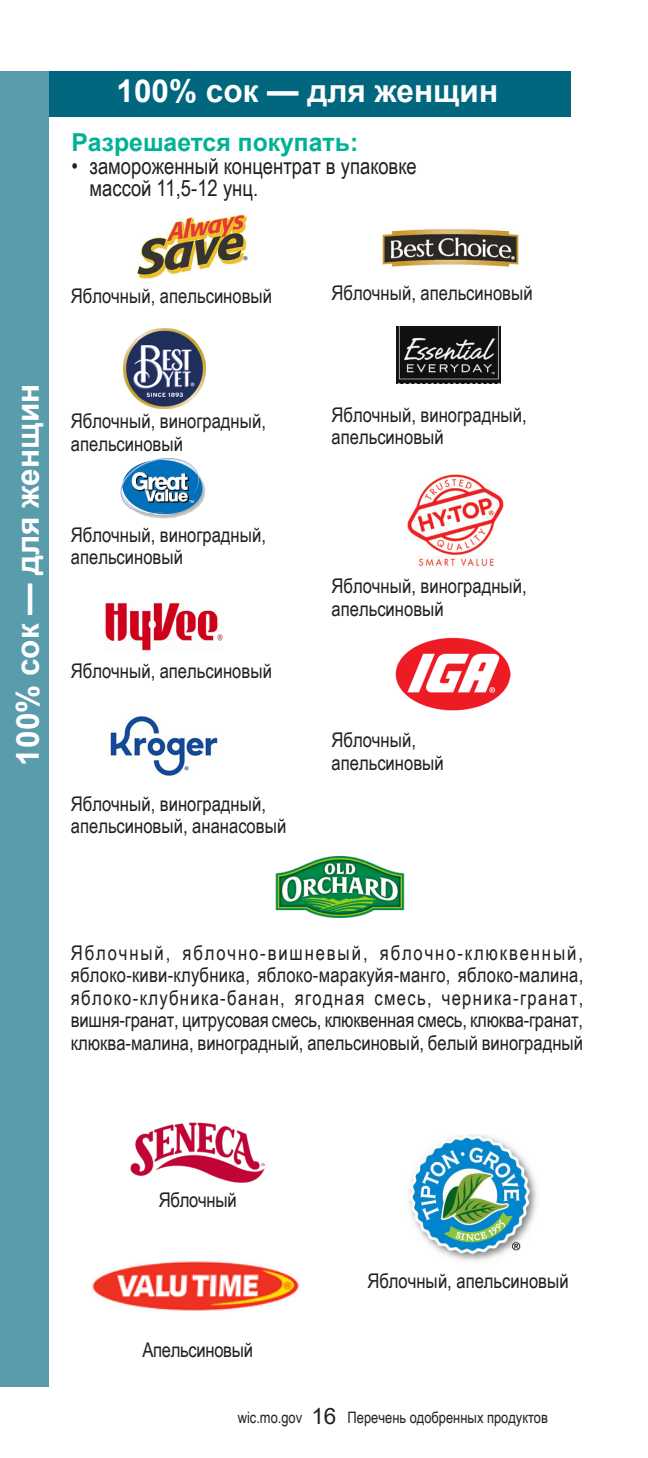
<style>
.page{position:relative;width:648px;height:1458px;background:#fff}
.page>*{position:absolute;margin:0;border:0;box-sizing:border-box;transform-origin:0 0}
.t1{font:700 31.5px "Arial";color:#fff}
.t2{font:700 24.75px "Arial";color:#00b294}
.t3{font:22.5px/22.5px "Arial Narrow";color:#231f20}
.t4{font:20.25px/22.5px "Arial Narrow";color:#231f20}
.t5{font:15.75px "Arial Narrow";color:#231f20}
.s1{font-family:"Arial";font-size:22.5px}
</style>
<div class="page">
<div style="left:44px;top:71px;width:527px;height:46px;background:#00677f"></div>
<img style="left:136px;top:214px;width:112px;height:65px">
<img style="left:123px;top:329px;width:82px;height:80px">
<img style="left:275px;top:855px;width:130px;height:64px">
<img style="left:409px;top:1134px;width:128px;height:127px">
<img style="left:382px;top:228px;width:137px;height:39px">
<img style="left:105px;top:602px;width:118px;height:49px">
<img style="left:110px;top:716px;width:108px;height:60px">
<img style="left:120px;top:458px;width:86px;height:61px">
<img style="left:396px;top:326px;width:105px;height:57px">
<img style="left:407px;top:474px;width:96px;height:92px">
<img style="left:395px;top:637px;width:115px;height:74px">
<img style="left:92px;top:1261px;width:207px;height:50px">
<img style="left:131px;top:1122px;width:134px;height:61px">
<div style="left:0;top:71px;width:49px;height:1315px;background:#599cac"></div>
<p class="t1" style="left:117px;top:68px;width:383px">100% сок — для женщин</p>
<p class="t2" style="left:72px;top:125px;width:288px">Разрешается покупать:</p>
<p class="t3" style="left:90px;top:154px;width:329px;text-indent:-18px">• замороженный концентрат в упаковке массой 11,5-12 унц.</p>
<p class="t4" style="left:71px;top:284px;width:203px">Яблочный, апельсиновый</p>
<p class="t1" style="left:5px;top:766px;width:383px;rotate:-90deg">100% сок — для женщин</p>
<p class="t4" style="left:71px;top:409px;width:197px">Яблочный, виноградный, апельсиновый</p>
<p class="t4" style="left:71px;top:523px;width:197px">Яблочный, виноградный, апельсиновый</p>
<p class="t4" style="left:71px;top:659px;width:203px">Яблочный, апельсиновый</p>
<p class="t4" style="left:71px;top:791px;width:217px">Яблочный, виноградный, апельсиновый, ананасовый</p>
<p class="t4" style="left:332px;top:281px;width:203px">Яблочный, апельсиновый</p>
<p class="t4" style="left:332px;top:403px;width:197px">Яблочный, виноградный, апельсиновый</p>
<p class="t4" style="left:332px;top:574px;width:197px">Яблочный, виноградный, апельсиновый</p>
<p class="t4" style="left:332px;top:728px;width:114px">Яблочный, апельсиновый</p>
<p class="t4" style="left:71px;top:941px;width:514px;text-align:justify">Яблочный, яблочно-вишневый, яблочно-клюквенный, яблоко-киви-клубника, яблоко-маракуйя-манго, яблоко-малина, яблоко-клубника-банан, ягодная смесь, черника-гранат, вишня-гранат, цитрусовая смесь, клюквенная смесь, клюква-гранат, клюква-малина, виноградный, апельсиновый, белый виноградный</p>
<p class="t4" style="left:159px;top:1188px;width:80px">Яблочный</p>
<p class="t4" style="left:142px;top:1337px;width:112px">Апельсиновый</p>
<p class="t4" style="left:367px;top:1269px;width:203px">Яблочный, апельсиновый</p>
<p class="t5" style="left:238px;top:1406px;width:312px">wic.mo.gov <span class="s1">16</span> Перечень одобренных продуктов</p>
</div>
